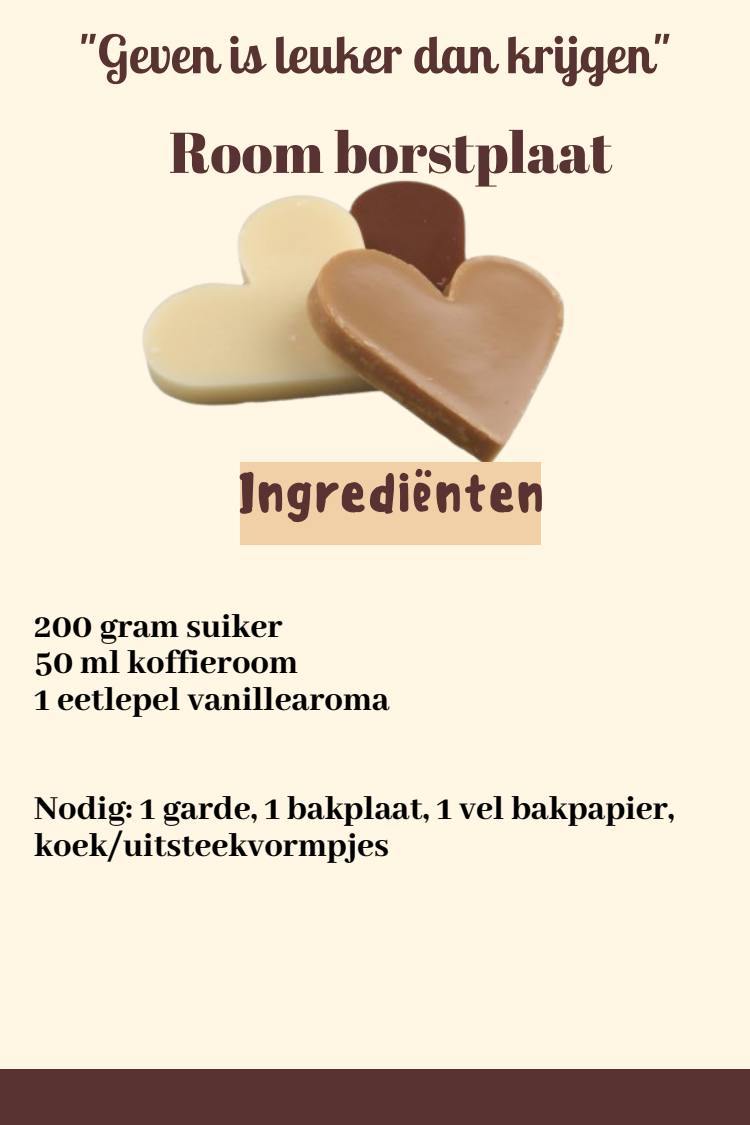
<style>
.page{position:relative;width:750px;height:1125px;background:#fff7e4}
.page>*{position:absolute;margin:0;border:0;box-sizing:border-box;transform-origin:0 0}
.t1{font:57.38px "Abril Fatface";color:#593331}
.t2{font:700 52.5px "Lobster Two";color:#593331}
.t3{font:500 52.5px "Sensei";color:#593331}
.t4{font:800 36.62px/36.5px "Abhaya Libre";color:#000}
</style>
<div class="page">
<img style="left:142px;top:180px;width:423px;height:283px">
<div style="left:240px;top:463px;width:301px;height:81px;background:#f1cfa7"></div>
<div style="left:0;top:1069px;width:750px;height:56px;background:#593331"></div>
<h2 class="t2" style="left:79px;top:21px;width:593px">"Geven is leuker dan krijgen"</h2>
<h1 class="t1" style="left:169px;top:112px;width:445px">Room borstplaat</h1>
<h2 class="t3" style="left:237px;top:462px;width:309px">Ingrediënten</h2>
<p class="t4" style="left:34px;top:609px;width:357px">200 gram suiker<br>50 ml koffieroom<br>1 eetlepel vanillearoma</p>
<p class="t4" style="left:34px;top:792px;width:642px">Nodig: 1 garde, 1 bakplaat, 1 vel bakpapier, koek/uitsteekvormpjes</p>
</div>
